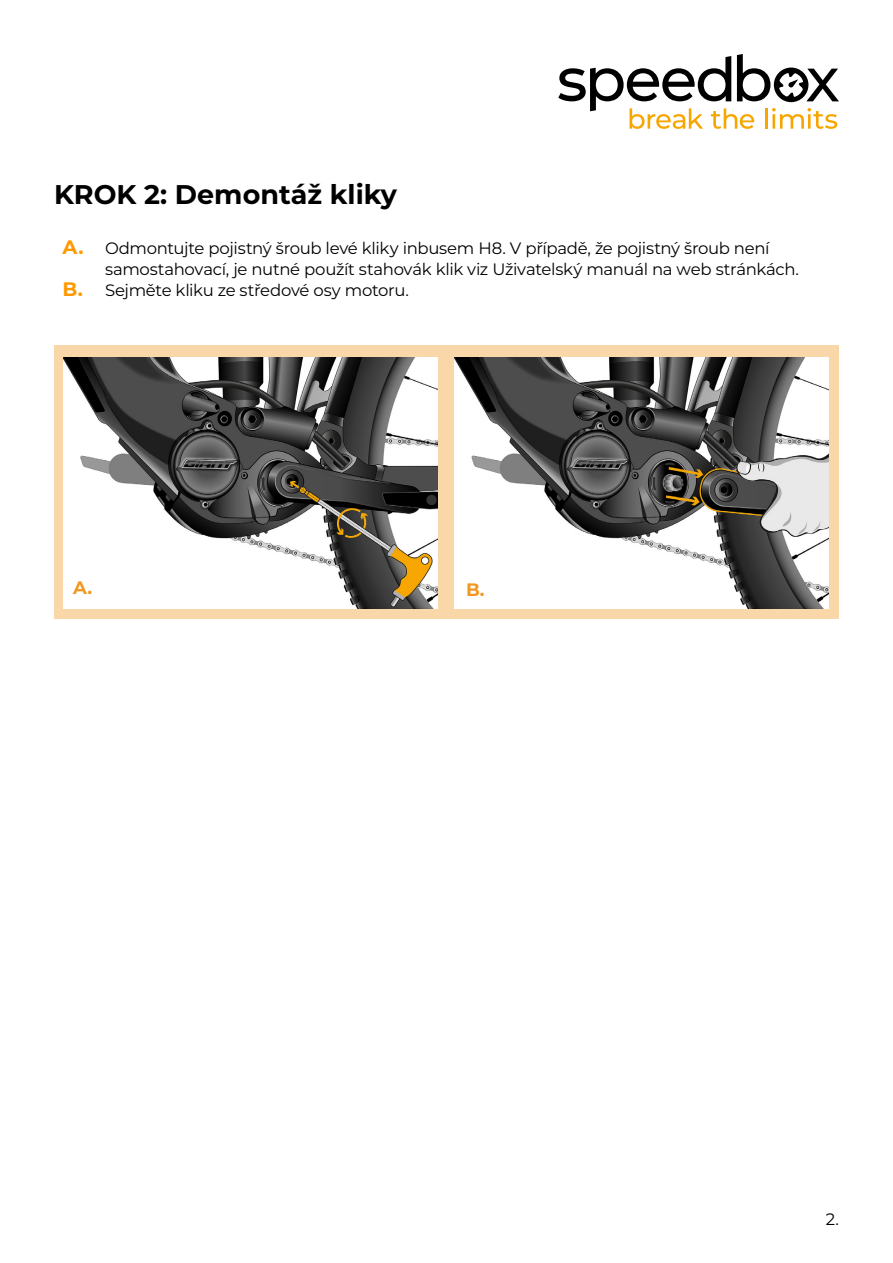
<style>
.page{position:relative;width:893px;height:1263px;background:#fff}
.page>*{position:absolute;margin:0;border:0;box-sizing:border-box;transform-origin:0 0}
.t1{font:700 27px "Montserrat";color:#000}
.t2{font:700 18px "Montserrat";color:#f4971e}
.t3{font:16.5px/21px "Montserrat";letter-spacing:-.02em;color:#000}
.s1{font-weight:700;font-size:19.5px;color:#f90}
</style>
<div class="page">
<svg style="left:558px;top:54px;width:281px;height:75px"></svg>
<div style="left:54px;top:345px;width:785px;height:273px;background:#fad7a8"></div>
<img style="left:63px;top:358px;width:375px;height:251px">
<img style="left:454px;top:357px;width:374px;height:251px">
<p class="t1" style="left:54px;top:175px;width:344px">KROK 2: Demontáž kliky</p>
<p class="t3" style="left:105px;top:237px;width:695px;text-indent:-43px"><span class="s1">A.</span> Odmontujte pojistný šroub levé kliky inbusem H8. V případě, že pojistný šroub není samostahovací, je nutné použít stahovák klik viz Uživatelský manuál na web stránkách.</p>
<p class="t3" style="left:63px;top:279px;width:348px"><span class="s1">B.</span> Sejměte kliku ze středové osy motoru.</p>
<p class="t2" style="left:73px;top:575px;width:21px">A.</p>
<p class="t2" style="left:466px;top:577px;width:20px">B.</p>
<p class="t3" style="left:826px;top:1208px;width:15px">2.</p>
</div>
